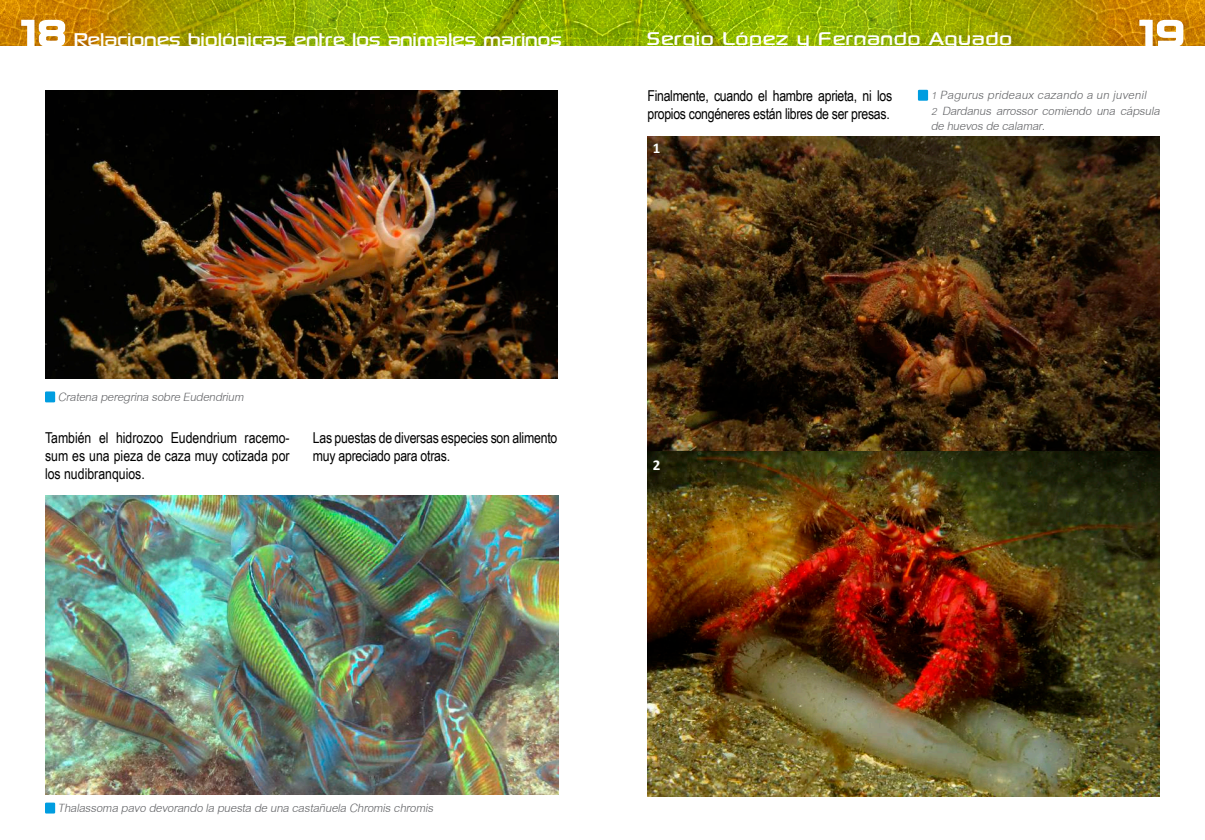
<style>
.page{position:relative;width:1205px;height:840px;background:#fff}
.page>*{position:absolute;margin:0;border:0;box-sizing:border-box;transform-origin:0 0}
.t1{font:50px "Sony Sketch EF";color:#fff}
.t2{font:26.25px "Sony Sketch EF";letter-spacing:-.03em;color:#fff}
.t3{font:26.25px "Sony Sketch EF";color:#fff}
.t4{font:italic 17.5px/15.6px "Cordia New";color:#636467}
.t5{font:15px/18px "Arial Narrow";letter-spacing:-.015em;color:#000}
.t6{font:700 15px "Calibri";color:#fff}
.s1{font-size:50px}
</style>
<div class="page">
<img style="left:0;top:0;width:97px;height:45px">
<img style="left:97px;top:0;width:801px;height:45px">
<img style="left:898px;top:0;width:307px;height:45px">
<svg style="left:20px;top:19px;width:46px;height:27px"></svg>
<svg style="left:1138px;top:18px;width:46px;height:28px"></svg>
<img style="left:45px;top:90px;width:512px;height:288px">
<img style="left:45px;top:495px;width:513px;height:300px">
<img style="left:647px;top:450px;width:513px;height:346px">
<img style="left:647px;top:137px;width:513px;height:313px">
<div style="left:918px;top:90px;width:10px;height:11px;background:#009de0"></div>
<div style="left:45px;top:391px;width:10px;height:11px;background:#009de0"></div>
<div style="left:45px;top:802px;width:10px;height:11px;background:#009de0"></div>
<h2 class="t2" style="left:17px;top:25px;width:547px"><span class="s1">18</span> Relaciones biológicas entre los animales marinos</h2>
<h2 class="t3" style="left:647px;top:24px;width:367px">Sergio López y Fernando Aguado</h2>
<h1 class="t1" style="left:1135px;top:5px;width:51px">19</h1>
<p class="t5" style="left:647px;top:86px;width:246px">Finalmente, cuando el hambre aprieta, ni los propios congéneres están libres de ser presas.</p>
<p class="t6" style="left:653px;top:138px;width:9px">1</p>
<p class="t4" style="left:931px;top:88px;width:235px">1Pagurusprideauxcazandoaunjuvenil<br>2Dardanusarrossorcomiendounacápsula dehuevosdecalamar.</p>
<p class="t4" style="left:58px;top:389px;width:192px">CratenaperegrinasobreEudendrium</p>
<p class="t5" style="left:45px;top:428px;width:246px;text-align:justify">También el hidrozoo Eudendrium racemo&shy;sum es una pieza de caza muy cotizada por los nudibranquios.</p>
<p class="t5" style="left:313px;top:428px;width:246px">Las puestas de diversas especies son alimento muy apreciado para otras.</p>
<p class="t6" style="left:653px;top:456px;width:9px">2</p>
<p class="t4" style="left:58px;top:800px;width:381px">ThalassomapavodevorandolapuestadeunacastañuelaChromischromis</p>
</div>
